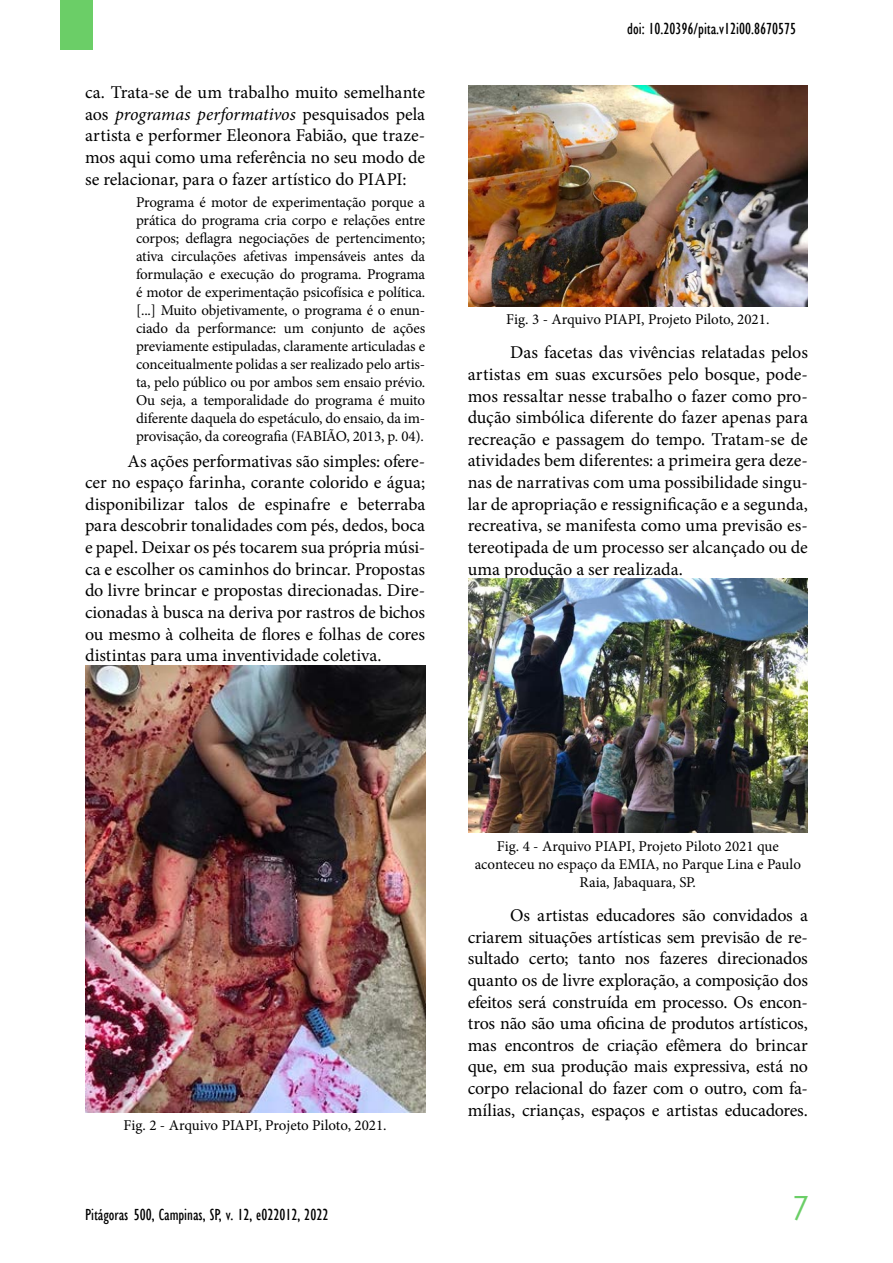
<style>
.page{position:relative;width:893px;height:1263px;background:#fff}
.page>*{position:absolute;margin:0;border:0;box-sizing:border-box;transform-origin:0 0}
.t1{font:36px "Orator Std";color:#6bce67}
.t2{font:18px/21.6px "Minion Pro";letter-spacing:-.005em;color:#000;text-align:justify}
.t3{font:condensed 16.5px "Gill Sans";color:#000}
.t4{font:15px/18px "Minion Pro";letter-spacing:-.005em;color:#000;text-align:justify}
.s1{font-style:italic}
</style>
<div class="page">
<div style="left:60px;top:0;width:32px;height:50px;background:#6bce67"></div>
<img style="left:86px;top:665px;width:339px;height:447px">
<img style="left:468px;top:85px;width:340px;height:221px">
<img style="left:468px;top:578px;width:340px;height:255px">
<p class="t2" style="left:85px;top:82px;width:342px">ca. Trata-se de um trabalho muito semelhante aos <span class="s1">programas performativos</span> pesquisados pela artista e performer Eleonora Fabião, que traze&shy;mos aqui como uma referência no seu modo de se relacionar, para o fazer artístico do PIAPI:</p>
<p class="t4" style="left:136px;top:193px;width:291px">Programa é motor de experimentação porque a prática do programa cria corpo e relações entre corpos; deflagra negociações de pertencimento; ativa circulações afetivas impensáveis antes da formulação e execução do programa. Programa é motor de experimentação psicofísica e política. [...] Muito objetivamente, o programa é o enun&shy;ciado da performance: um conjunto de ações previamente estipuladas, claramente articuladas e conceitualmente polidas a ser realizado pelo artis&shy;ta, pelo público ou por ambos sem ensaio prévio.<br>Ou seja, a temporalidade do programa é muito diferente daquela do espetáculo, do ensaio, da im&shy;provisação, da coreografia (FABIÃO, 2013, p. 04).</p>
<p class="t2" style="left:85px;top:450px;width:342px;text-indent:43px">As ações performativas são simples: ofere&shy;cer no espaço farinha, corante colorido e água; disponibilizar talos de espinafre e beterraba para descobrir tonalidades com pés, dedos, boca e papel. Deixar os pés tocarem sua própria músi&shy;ca e escolher os caminhos do brincar. Propostas do livre brincar e propostas direcionadas. Dire&shy;cionadas à busca na deriva por rastros de bichos ou mesmo à colheita de flores e folhas de cores distintas para uma inventividade coletiva.</p>
<p class="t3" style="left:627px;top:19px;width:170px">doi: 10.20396/pita.v12i00.8670575</p>
<p class="t4" style="left:506px;top:310px;width:265px">Fig. 3 - Arquivo PIAPI, Projeto Piloto, 2021.</p>
<p class="t2" style="left:468px;top:342px;width:342px;text-indent:43px">Das facetas das vivências relatadas pelos artistas em suas excursões pelo bosque, pode&shy;mos ressaltar nesse trabalho o fazer como pro&shy;dução simbólica diferente do fazer apenas para recreação e passagem do tempo. Tratam-se de atividades bem diferentes: a primeira gera deze&shy;nas de narrativas com uma possibilidade singu&shy;lar de apropriação e ressignificação e a segunda, recreativa, se manifesta como uma previsão es&shy;tereotipada de um processo ser alcançado ou de uma produção a ser realizada.</p>
<p class="t4" style="left:124px;top:1117px;width:265px">Fig. 2 - Arquivo PIAPI, Projeto Piloto, 2021.</p>
<p class="t3" style="left:85px;top:1205px;width:245px">Pitágoras 500, Campinas, SP, v. 12, e022012, 2022</p>
<p class="t4" style="left:475px;top:837px;width:328px;text-align:center">Fig. 4 - Arquivo PIAPI, Projeto Piloto 2021 que aconteceu no espaço da EMIA, no Parque Lina e Paulo<br>Raia, Jabaquara, SP.</p>
<p class="t2" style="left:468px;top:905px;width:342px;text-indent:43px">Os artistas educadores são convidados a criarem situações artísticas sem previsão de re&shy;sultado certo; tanto nos fazeres direcionados quanto os de livre exploração, a composição dos efeitos será construída em processo. Os encon&shy;tros não são uma oficina de produtos artísticos, mas encontros de criação efêmera do brincar que, em sua produção mais expressiva, está no corpo relacional do fazer com o outro, com fa&shy;mílias, crianças, espaços e artistas educadores.</p>
<h1 class="t1" style="left:790px;top:1182px;width:23px">7</h1>
</div>
